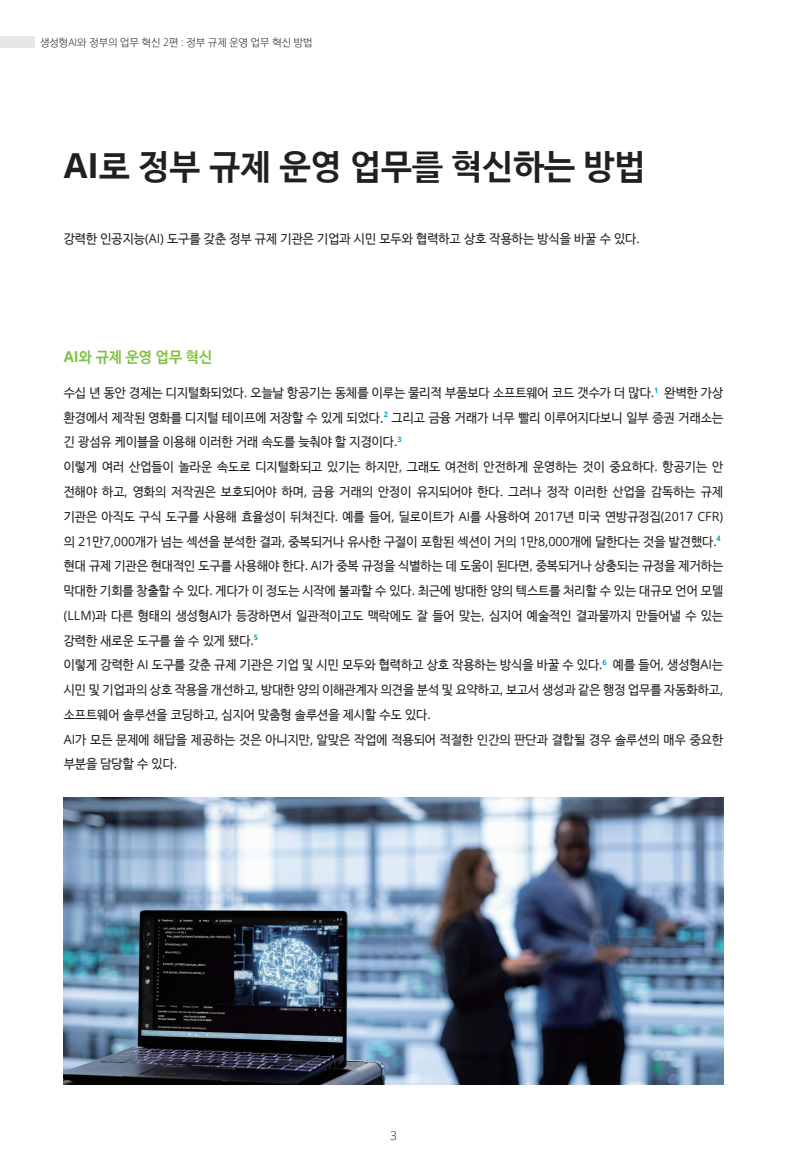
<style>
.page{position:relative;width:787px;height:1170px;background:#fff}
.page>*{position:absolute;margin:0;border:0;box-sizing:border-box;transform-origin:0 0}
.t1{font:700 34.5px "Nanum Barun Gothic";color:#231f20}
.t2{font:700 15px "Nanum Barun Gothic";color:#7fc241}
.t3{font:12.75px/24.8px "Nanum Barun Gothic";color:#231f20}
.t4{font:300 12px "Open Sans";color:#231f20}
.t5{font:300 10.5px "Nanum Barun Gothic";color:#231f20}
.s1{font-family:"Open Sans"}
</style>
<div class="page">
<div style="left:0;top:36px;width:35px;height:12px;background:#e6e7e6"></div>
<img style="left:64px;top:797px;width:659px;height:287px">
<p class="t5" style="left:40px;top:37px;width:274px">생성형<span class="s1">AI</span>와 정부의 업무 혁신 <span class="s1">2</span>편 <span class="s1">:</span> 정부 규제 운영 업무 혁신 방법</p>
<h1 class="t1" style="left:64px;top:149px;width:583px"><span class="s1">AI</span>로 정부 규제 운영 업무를 혁신하는 방법</h1>
<p class="t3" style="left:64px;top:227px;width:577px">강력한 인공지능<span class="s1">(AI)</span> 도구를 갖춘 정부 규제 기관은 기업과 시민 모두와 협력하고 상호 작용하는 방식을 바꿀 수 있다<span class="s1">.</span></p>
<p class="t2" style="left:64px;top:349px;width:150px"><span class="s1">AI</span>와 규제 운영 업무 혁신</p>
<p class="t3" style="left:64px;top:381px;width:661px">수십 년 동안 경제는 디지털화되었다<span class="s1">.</span> 오늘날 항공기는 동체를 이루는 물리적 부품보다 소프트웨어 코드 갯수가 더 많다<span class="s1">.</span><sup>1</sup> 완벽한 가상 환경에서 제작된 영화를 디지털 테이프에 저장할 수 있게 되었다.<sup>2</sup> 그리고 금융 거래가 너무 빨리 이루어지다보니 일부 증권 거래소는 긴 광섬유 케이블을 이용해 이러한 거래 속도를 늦춰야 할 지경이다<span class="s1">.</span><sup>3<br></sup>이렇게 여러 산업들이 놀라운 속도로 디지털화되고 있기는 하지만<span class="s1">,</span> 그래도 여전히 안전하게 운영하는 것이 중요하다<span class="s1">.</span> 항공기는 안 전해야 하고<span class="s1">,</span> 영화의 저작권은 보호되어야 하며<span class="s1">,</span> 금융 거래의 안정이 유지되어야 한다<span class="s1">.</span> 그러나 정작 이러한 산업을 감독하는 규제 기관은 아직도 구식 도구를 사용해 효율성이 뒤쳐진다<span class="s1">.</span> 예를 들어<span class="s1">,</span> 딜로이트가 <span class="s1">AI</span>를 사용하여 <span class="s1">2017</span>년 미국 연방규정집<span class="s1">(2017 CFR) </span>의 <span class="s1">21</span>만<span class="s1">7,000</span>개가 넘는 섹션을 분석한 결과<span class="s1">,</span> 중복되거나 유사한 구절이 포함된 섹션이 거의 <span class="s1">1</span>만<span class="s1">8,000</span>개에 달한다는 것을 발견했다<span class="s1">.</span><sup>4 </sup>현대 규제 기관은 현대적인 도구를 사용해야 한다<span class="s1">. AI</span>가 중복 규정을 식별하는 데 도움이 된다면<span class="s1">,</span> 중복되거나 상충되는 규정을 제거하는 막대한 기회를 창출할 수 있다<span class="s1">.</span> 게다가 이 정도는 시작에 불과할 수 있다<span class="s1">.</span> 최근에 방대한 양의 텍스트를 처리할 수 있는 대규모 언어 모델 <span class="s1">(LLM)</span>과 다른 형태의 생성형<span class="s1">AI</span>가 등장하면서 일관적이고도 맥락에도 잘 들어 맞는<span class="s1">,</span> 심지어 예술적인 결과물까지 만들어낼 수 있는 강력한 새로운 도구를 쓸 수 있게 됐다<span class="s1">.</span><sup>5<br></sup>이렇게 강력한 <span class="s1">AI</span> 도구를 갖춘 규제 기관은 기업 및 시민 모두와 협력하고 상호 작용하는 방식을 바꿀 수 있다<span class="s1">.</span><sup>6</sup> 예를 들어<span class="s1">,</span> 생성형<span class="s1">AI</span>는 시민 및 기업과의 상호 작용을 개선하고<span class="s1">,</span> 방대한 양의 이해관계자 의견을 분석 및 요약하고<span class="s1">,</span> 보고서 생성과 같은 행정 업무를 자동화하고<span class="s1">, </span>소프트웨어 솔루션을 코딩하고<span class="s1">,</span> 심지어 맞춤형 솔루션을 제시할 수도 있다<span class="s1">.<br>AI</span>가 모든 문제에 해답을 제공하는 것은 아니지만<span class="s1">,</span> 알맞은 작업에 적용되어 적절한 인간의 판단과 결합될 경우 솔루션의 매우 중요한 부분을 담당할 수 있다<span class="s1">.</span></p>
<p class="t4" style="left:390px;top:1127px;width:8px">3</p>
</div>
